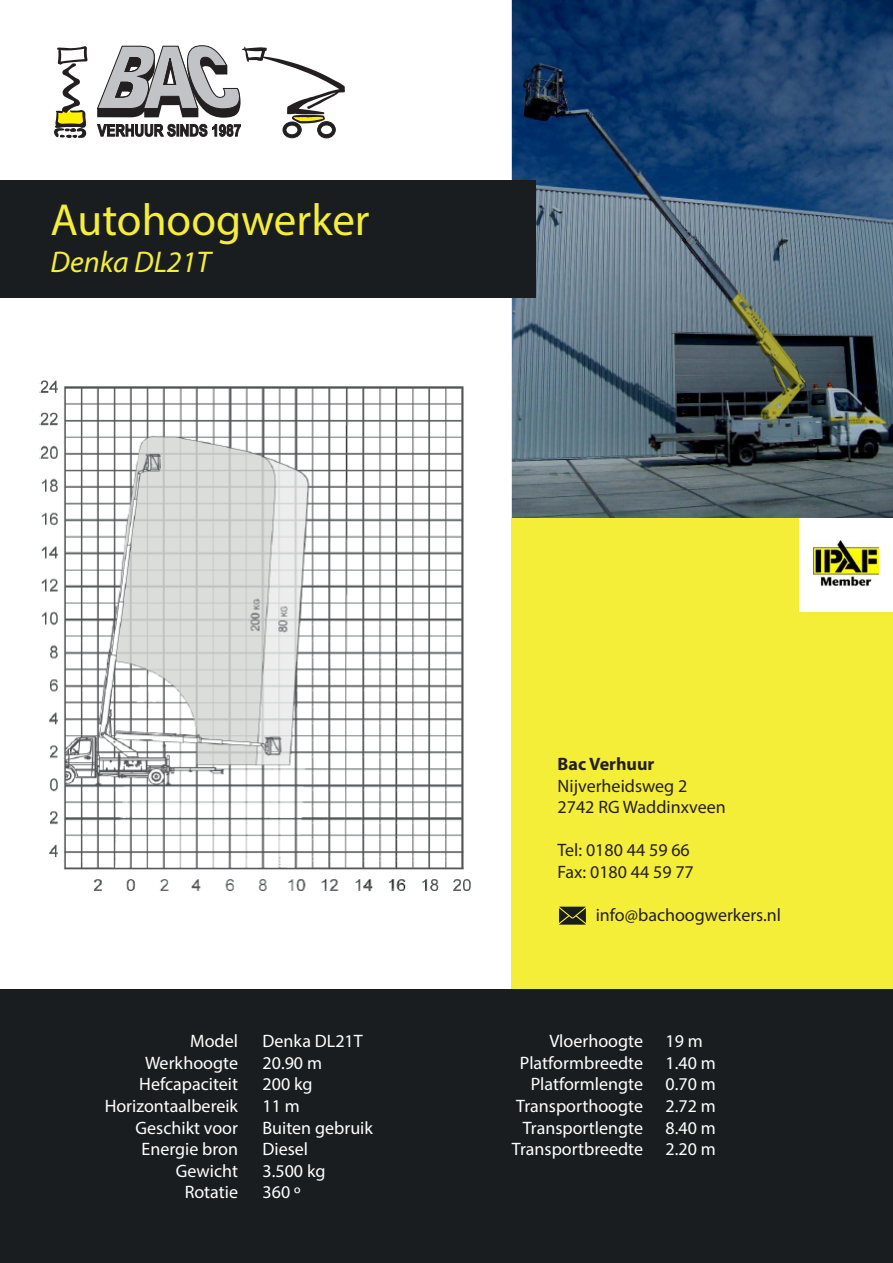
<style>
.page{position:relative;width:893px;height:1263px;background:#fff}
.page>*{position:absolute;margin:0;border:0;box-sizing:border-box;transform-origin:0 0}
.t1{font:45px "Myriad Pro";color:#f5ee39}
.t2{font:italic 30px "Myriad Pro";color:#f5ee39}
.t3{font:18px/21.6px "Myriad Pro";color:#fff;text-align:right}
.t4{font:18px/21.6px "Myriad Pro";color:#231f20}
.s1{font-weight:700}
</style>
<div class="page">
<img style="left:512px;top:0;width:381px;height:518px">
<div style="left:512px;top:518px;width:381px;height:493px;background:#f5ee39"></div>
<div style="left:0;top:180px;width:536px;height:117px;background:#191d20"></div>
<div style="left:799px;top:518px;width:94px;height:93px;background:#fff"></div>
<img style="left:814px;top:540px;width:65px;height:47px">
<svg style="left:559px;top:907px;width:27px;height:18px"></svg>
<div style="left:0;top:989px;width:893px;height:274px;background:#191d20"></div>
<svg style="left:54px;top:46px;width:34px;height:92px"></svg>
<svg style="left:97px;top:45px;width:248px;height:94px"></svg>
<img style="left:39px;top:380px;width:432px;height:511px">
<p class="t1" style="left:51px;top:192px;width:321px">Autohoogwerker</p>
<p class="t2" style="left:51px;top:244px;width:162px">Denka DL21T</p>
<p class="t4" style="left:558px;top:753px;width:170px"><span class="s1">Bac Verhuur<br></span>Nijverheidsweg 2<br>2742 RG Waddinxveen</p>
<p class="t4" style="left:558px;top:839px;width:138px">Tel: 0180 44 59 66<br>Fax: 0180 44 59 77</p>
<p class="t4" style="left:596px;top:904px;width:187px">info@bachoogwerkers.nl</p>
<p class="t3" style="left:105px;top:1030px;width:135px">Model<br>Werkhoogte<br>Hefcapaciteit<br>Horizontaalbereik<br>Geschikt voor<br>Energie bron<br>Gewicht<br>Rotatie</p>
<p class="t3" style="left:263px;top:1030px;width:112px;text-align:left">Denka DL21T<br>20.90 m<br>200 kg<br>11 m<br>Buiten gebruik<br>Diesel<br>3.500 kg<br>360 º</p>
<p class="t3" style="left:512px;top:1030px;width:133px">Vloerhoogte<br>Platformbreedte<br>Platformlengte<br>Transporthoogte<br>Transportlengte<br>Transportbreedte</p>
<p class="t3" style="left:666px;top:1030px;width:52px;text-align:left">19 m<br>1.40 m<br>0.70 m<br>2.72 m<br>8.40 m<br>2.20 m</p>
</div>
